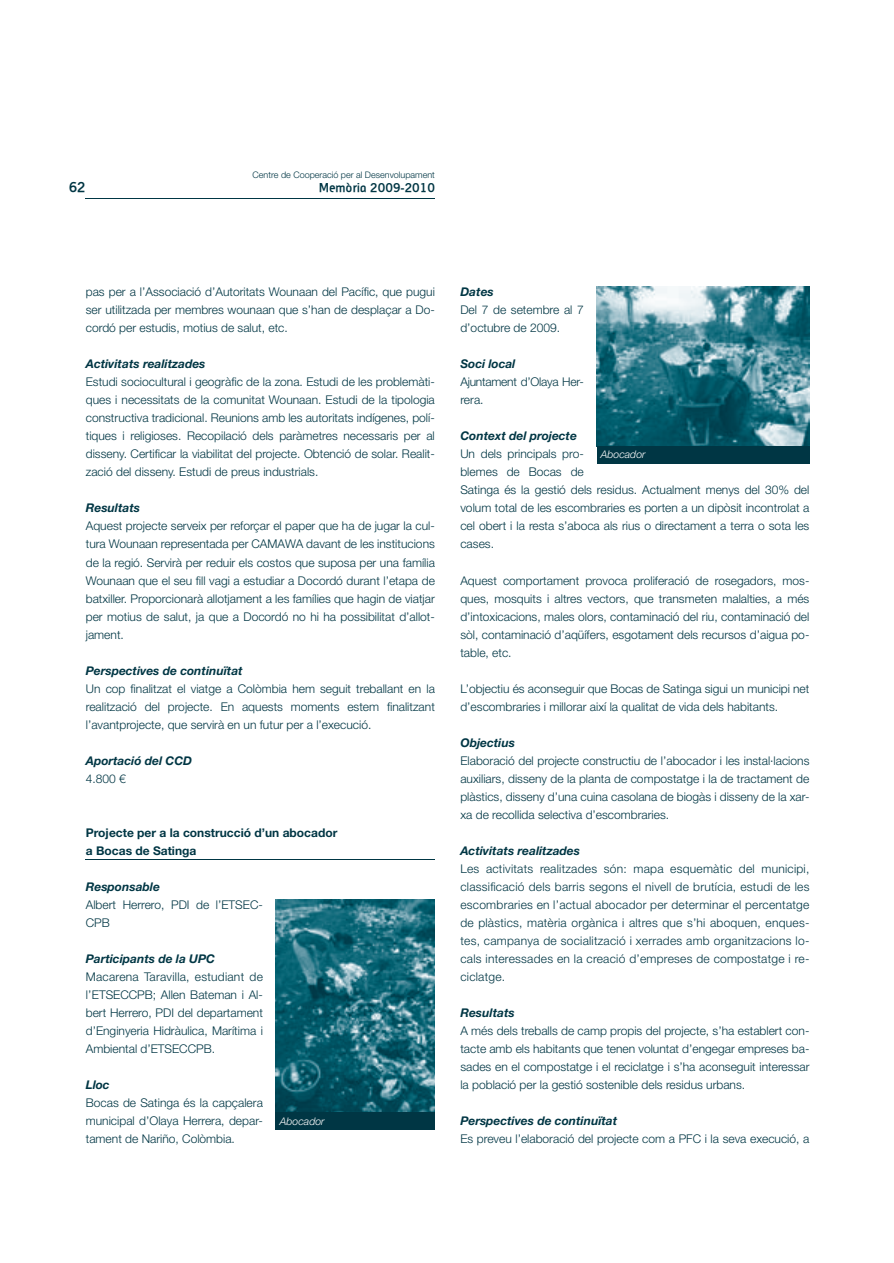
<style>
.page{position:relative;width:894px;height:1263px;background:#fff}
.page>*{position:absolute;margin:0;border:0;box-sizing:border-box;transform-origin:0 0}
.t1{font:700 13.5px "VSV Alergia";color:#003644}
.t2{font:300 12px/18px "Helvetica Neue LT Std";color:#003644;text-align:justify}
.t3{font:italic 700 12px "Helvetica Neue LT Std";color:#003644}
.t4{font:700 12px/18px "Helvetica Neue LT Std";color:#003644}
.t5{font:300 12px/18px "Helvetica Neue LT Std";letter-spacing:-.02em;color:#003644}
.t6{font:700 12px "VSV Alergia";color:#003644}
.t7{font:italic 300 10.5px "Helvetica Neue LT Std";color:#fff}
.t8{font:300 9px "Helvetica Neue LT Std";color:#003644}
</style>
<div class="page">
<hr style="left:86px;top:198px;width:348px;height:1px;background:#003644">
<hr style="left:86px;top:858px;width:348px;height:1px;background:#003644">
<img style="left:275px;top:899px;width:159px;height:213px">
<div style="left:275px;top:1112px;width:159px;height:17px;background:#003644"></div>
<img style="left:596px;top:287px;width:213px;height:159px">
<div style="left:596px;top:446px;width:213px;height:17px;background:#003644"></div>
<p class="t8" style="left:252px;top:170px;width:184px">Centre de Cooperació per al Desenvolupament</p>
<p class="t1" style="left:69px;top:178px;width:19px">62</p>
<p class="t6" style="left:318px;top:179px;width:118px">Memòria 2009-2010</p>
<p class="t2" style="left:86px;top:283px;width:350px">pas per a l’Associació d’Autoritats Wounaan del Pacífic, que pugui ser utilitzada per membres wounaan que s’han de desplaçar a Do&shy;cordó per estudis, motius de salut, etc.</p>
<p class="t3" style="left:86px;top:357px;width:121px">Activitats realitzades</p>
<p class="t2" style="left:86px;top:373px;width:350px">Estudi sociocultural i geogràfic de la zona. Estudi de les problemàti&shy;ques i necessitats de la comunitat Wounaan. Estudi de la tipologia constructiva tradicional. Reunions amb les autoritats indígenes, polí&shy;tiques i religioses. Recopilació dels paràmetres necessaris per al disseny. Certificar la viabilitat del projecte. Obtenció de solar. Realit&shy;zació del disseny. Estudi de preus industrials.</p>
<p class="t3" style="left:86px;top:501px;width:56px">Resultats</p>
<p class="t2" style="left:86px;top:517px;width:350px">Aquest projecte serveix per reforçar el paper que ha de jugar la cul&shy;tura Wounaan representada per CAMAWA davant de les institucions de la regió. Servirà per reduir els costos que suposa per una família Wounaan que el seu fill vagi a estudiar a Docordó durant l’etapa de batxiller. Proporcionarà allotjament a les famílies que hagin de viatjar per motius de salut, ja que a Docordó no hi ha possibilitat d’allot&shy;jament.</p>
<p class="t3" style="left:86px;top:663px;width:158px">Perspectives de continuïtat</p>
<p class="t2" style="left:86px;top:679px;width:350px">Un cop finalitzat el viatge a Colòmbia hem seguit treballant en la realització del projecte. En aquests moments estem finalitzant l’avant projecte, que servirà en un futur per a l’execució.</p>
<p class="t3" style="left:86px;top:753px;width:108px">Aportació del CCD</p>
<p class="t2" style="left:86px;top:769px;width:42px">4.800 €</p>
<p class="t4" style="left:86px;top:823px;width:253px">Projecte per a la construcció d’un abocador a Bocas de Satinga</p>
<p class="t3" style="left:86px;top:879px;width:76px">Responsable</p>
<p class="t2" style="left:86px;top:895px;width:178px">Albert Herrero, PDI de l’ETSEC-<br>CPB</p>
<p class="t3" style="left:86px;top:951px;width:131px">Participants de la UPC</p>
<p class="t2" style="left:86px;top:967px;width:178px">Macarena Taravilla, estudiant de l’ETSECCPB; Allen Bateman i Al&shy;bert Herrero, PDI del departament d’Enginyeria Hidràulica, Marítima i Ambiental d’ETSECCPB.</p>
<p class="t3" style="left:86px;top:1077px;width:25px">Lloc</p>
<p class="t2" style="left:86px;top:1093px;width:178px">Bocas de Satinga és la capçalera municipal d’Olaya Herrera, depar&shy;tament de Nariño, Colòmbia.</p>
<p class="t7" style="left:280px;top:1114px;width:46px">Abocador</p>
<p class="t3" style="left:460px;top:285px;width:35px">Dates</p>
<p class="t2" style="left:460px;top:301px;width:125px">Del 7 de setembre al 7 d’octubre de 2009.</p>
<p class="t3" style="left:460px;top:357px;width:56px">Soci local</p>
<p class="t5" style="left:460px;top:373px;width:125px">Ajuntament d’Olaya Her&shy;rera.</p>
<p class="t3" style="left:460px;top:429px;width:118px">Context del projecte</p>
<p class="t2" style="left:460px;top:445px;width:350px;text-align:left">Un dels principals pro-<br>blemes de Bocas de<br>Satinga és la gestió dels residus. Actualment menys del 30% del volum total de les escombraries es porten a un dipòsit incontrolat a cel obert i la resta s’aboca als rius o directament a terra o sota les cases.</p>
<p class="t2" style="left:460px;top:571px;width:350px">Aquest comportament provoca proliferació de rosegadors, mos&shy;ques, mosquits i altres vectors, que transmeten malalties, a més d’intoxicacions, males olors, contaminació del riu, contaminació del sòl, contaminació d’aqüífers, esgotament dels recursos d’aigua po&shy;table, etc.</p>
<p class="t2" style="left:460px;top:679px;width:350px">L’objectiu és aconseguir que Bocas de Satinga sigui un municipi net d’escombraries i millorar així la qualitat de vida dels habitants.</p>
<p class="t3" style="left:460px;top:735px;width:56px">Objectius</p>
<p class="t2" style="left:460px;top:751px;width:350px">Elaboració del projecte constructiu de l’abocador i les instal·lacions auxiliars, disseny de la planta de compostatge i la de tractament de plàstics, disseny d’una cuina casolana de biogàs i disseny de la xar&shy;xa de recollida selectiva d’escombraries.</p>
<p class="t3" style="left:460px;top:843px;width:121px">Activitats realitzades</p>
<p class="t2" style="left:460px;top:859px;width:350px">Les activitats realitzades són: mapa esquemàtic del municipi, classificació dels barris segons el nivell de brutícia, estudi de les escombraries en l’actual abocador per determinar el percentatge de plàstics, matèria orgànica i altres que s’hi aboquen, enques&shy;tes, campanya de socialització i xerrades amb organitzacions lo&shy;cals interessades en la creació d’empreses de compostatge i re&shy;ciclatge.</p>
<p class="t3" style="left:460px;top:1005px;width:56px">Resultats</p>
<p class="t2" style="left:460px;top:1021px;width:350px">A més dels treballs de camp propis del projecte, s’ha establert con&shy;tacte amb els habitants que tenen voluntat d’engegar empreses ba&shy;sades en el compostatge i el reciclatge i s’ha aconseguit interessar la població per la gestió sostenible dels residus urbans.</p>
<p class="t3" style="left:460px;top:1113px;width:158px">Perspectives de continuïtat</p>
<p class="t2" style="left:460px;top:1129px;width:350px">Es preveu l’elaboració del projecte com a PFC i la seva execució, a</p>
<p class="t7" style="left:600px;top:448px;width:46px">Abocador</p>
</div>
